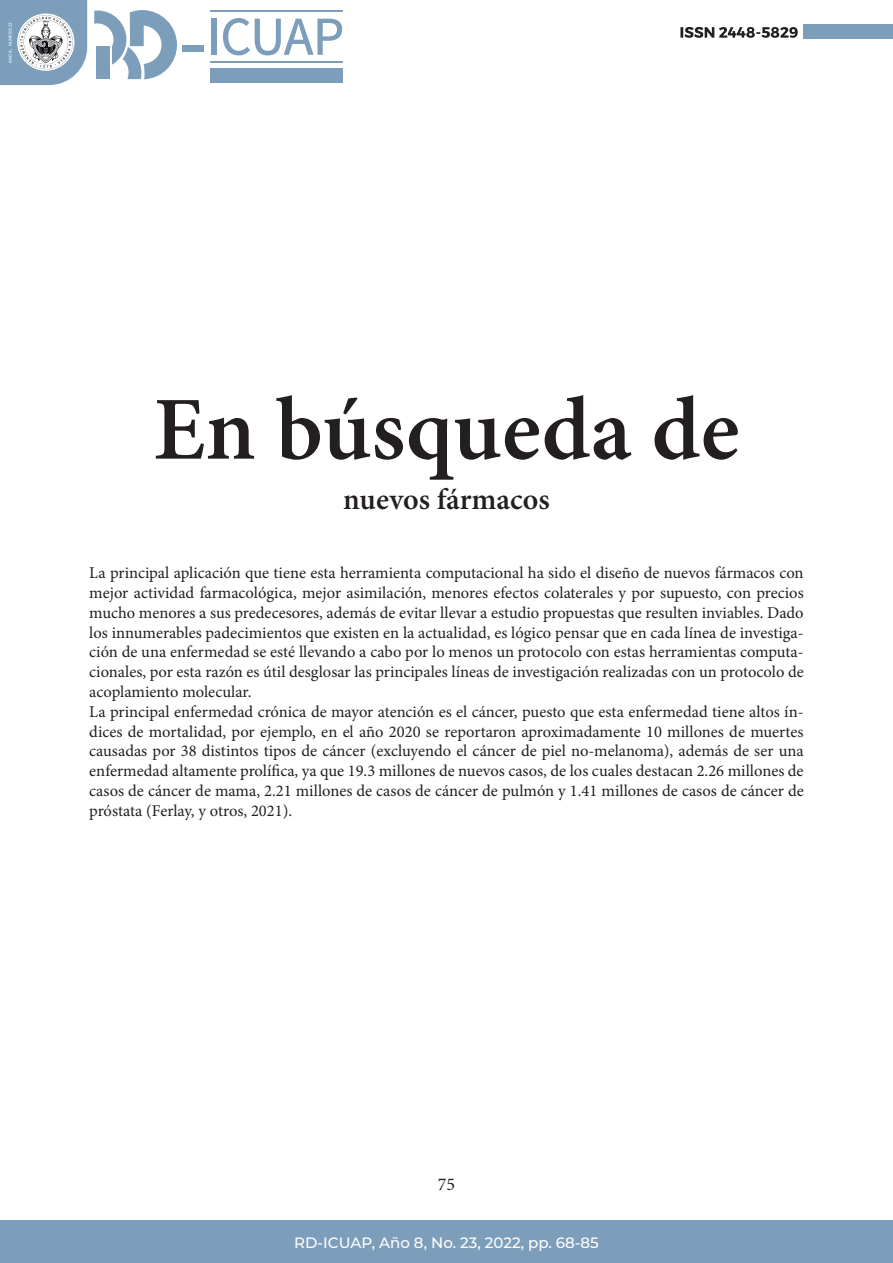
<style>
.page{position:relative;width:893px;height:1263px;background:#fff}
.page>*{position:absolute;margin:0;border:0;box-sizing:border-box;transform-origin:0 0}
.TÍTULO_DE_ARTÍCULO{font:600 90px "Minion Pro";letter-spacing:.005em;color:#231f20}
.TÍTULO_DE_ARTÍCULO-2{font:600 30px "Minion Pro";color:#231f20}
.t1{font:18px "Minion Pro";color:#231f20}
.TÍTULO_DE_ARTÍCULO-3{font:16.5px/19.8px "Minion Pro";color:#231f20;text-align:justify}
.t2{font:500 15px "Montserrat";color:#fff}
.t3{font:4.5px "BUAP802";color:#fff}
</style>
<div class="page">
<div style="left:804px;top:25px;width:89px;height:14px;background:#7d9eba"></div>
<svg style="left:680px;top:27px;width:118px;height:11px"></svg>
<div style="left:0;top:1220px;width:893px;height:43px;background:#7d9eba"></div>
<svg style="left:94px;top:10px;width:83px;height:69px"></svg>
<div style="left:96px;top:46px;width:14px;height:33px;background:#7d9eba"></div>
<svg style="left:0;top:0;width:87px;height:85px"></svg>
<div style="left:3px;top:9px;width:11px;height:67px;background:#7d9eba"></div>
<div style="left:182px;top:45px;width:21px;height:7px;background:#7d9eba"></div>
<div style="left:210px;top:68px;width:133px;height:14px;background:#7d9eba"></div>
<svg style="left:203px;top:18px;width:139px;height:37px"></svg>
<hr style="left:210px;top:10px;width:133px;height:2px;background:#7d9eba">
<hr style="left:210px;top:61px;width:133px;height:2px;background:#7d9eba">
<p class="t3" style="left:8px;top:63px;width:42px;rotate:-90deg">AÑO 8, NÚMERO 23</p>
<p class="TÍTULO_DE_ARTÍCULO" style="left:153px;top:368px;width:588px">En búsqueda de</p>
<p class="TÍTULO_DE_ARTÍCULO-2" style="left:343px;top:479px;width:208px">nuevos fármacos</p>
<p class="TÍTULO_DE_ARTÍCULO-3" style="left:89px;top:563px;width:716px">La principal aplicación que tiene esta herramienta computacional ha sido el diseño de nuevos fármacos con mejor actividad farmacológica, mejor asimilación, menores efectos colaterales y por supuesto, con precios mucho menores a sus predecesores, además de evitar llevar a estudio propuestas que resulten inviables. Dado los innumerables padecimientos que existen en la actualidad, es lógico pensar que en cada línea de investiga&shy;ción de una enfermedad se esté llevando a cabo por lo menos un protocolo con estas herramientas computa&shy;cionales, por esta razón es útil desglosar las principales líneas de investigación realizadas con un protocolo de acoplamiento molecular.</p>
<p class="TÍTULO_DE_ARTÍCULO-3" style="left:89px;top:702px;width:716px">La principal enfermedad crónica de mayor atención es el cáncer, puesto que esta enfermedad tiene altos ín&shy;dices de mortalidad, por ejemplo, en el año 2020 se reportaron aproximadamente 10 millones de muertes causadas por 38 distintos tipos de cáncer (excluyendo el cáncer de piel no-melanoma), además de ser una enfermedad altamente prolífica, ya que 19.3 millones de nuevos casos, de los cuales destacan 2.26 millones de casos de cáncer de mama, 2.21 millones de casos de cáncer de pulmón y 1.41 millones de casos de cáncer de próstata (Ferlay, y otros, 2021).</p>
<p class="t1" style="left:438px;top:1172px;width:19px">75</p>
<p class="t2" style="left:294px;top:1232px;width:306px">RD-ICUAP, Año 8, No. 23, 2022, pp. 68-85</p>
</div>
